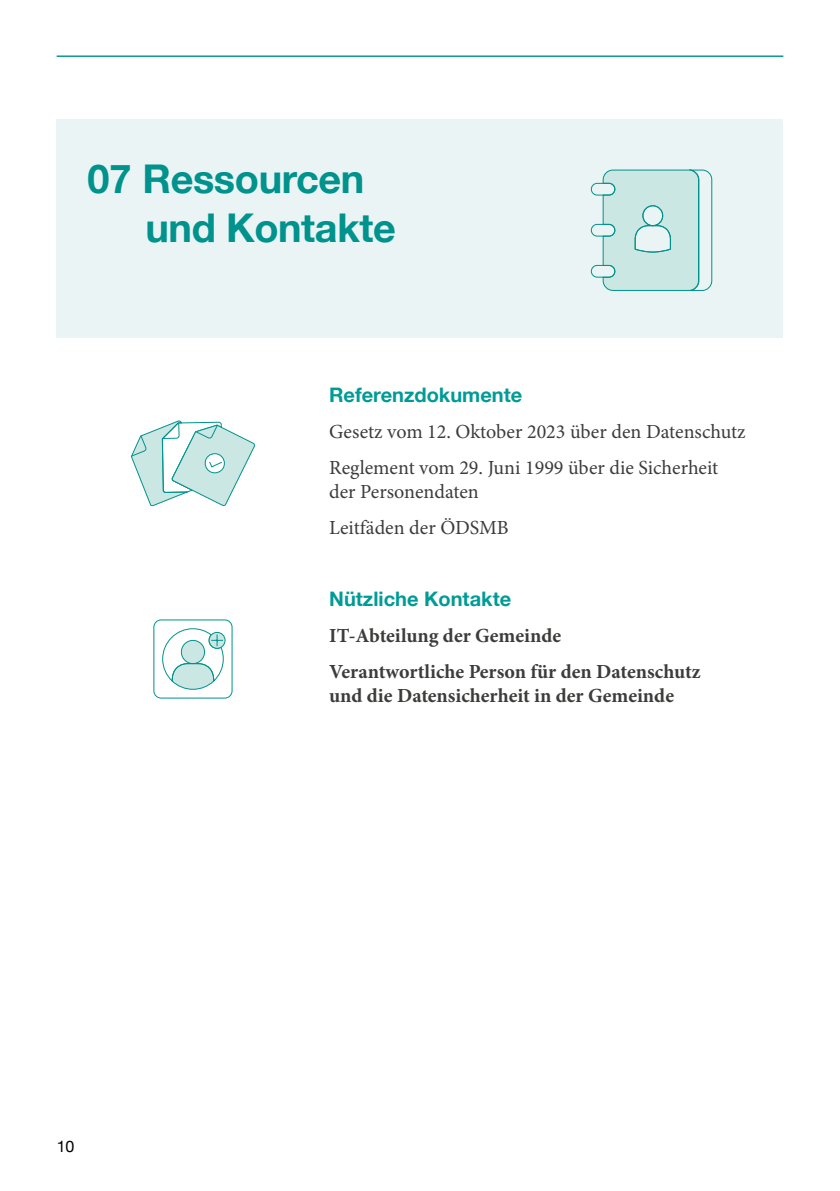
<style>
.page{position:relative;width:840px;height:1191px;background:#fff}
.page>*{position:absolute;margin:0;border:0;box-sizing:border-box;transform-origin:0 0}
.t1{font:700 39.6px/48.6px "Helvetica Neue";letter-spacing:-.01em;color:#00928c}
.t2{font:20px/36px "Minion Pro";color:#3c3c3b}
.t3{font:700 20px/36px "Minion Pro";color:#3c3c3b}
.t4{font:700 20px "Helvetica Neue";color:#009b96}
.t5{font:16px "Helvetica Neue";color:#000}
</style>
<div class="page">
<div style="left:57px;top:119px;width:725px;height:218px;background:#eaf4f4"></div>
<hr style="left:57px;top:56px;width:725px;height:1px;background:#00928c">
<svg style="left:590px;top:169px;width:122px;height:122px"></svg>
<div style="left:153px;top:619px;width:79px;height:79px;border:1px solid #00928c;border-radius:7px"></div>
<svg style="left:162px;top:628px;width:64px;height:62px"></svg>
<svg style="left:130px;top:420px;width:125px;height:87px"></svg>
<h1 class="t1" style="left:145px;top:155px;width:252px;text-indent:-58px">07 Ressourcen und Kontakte</h1>
<p class="t4" style="left:329px;top:379px;width:194px">Referenzdokumente</p>
<p class="t2" style="left:329px;top:414px;width:417px">Gesetz vom 12. Oktober 2023 über den Datenschutz<br>Reglement vom 29. Juni 1999 über die Sicherheit</p>
<p class="t2" style="left:329px;top:474px;width:181px">der Personendaten<br>Leitfäden der ÖDSMB</p>
<p class="t4" style="left:329px;top:583px;width:183px">Nützliche Kontakte</p>
<p class="t3" style="left:329px;top:618px;width:373px">IT-Abteilung der Gemeinde<br>Verantwortliche Person für den Datenschutz</p>
<p class="t3" style="left:329px;top:678px;width:346px">und die Datensicherheit in der Gemeinde</p>
<p class="t5" style="left:57px;top:1134px;width:19px">10</p>
</div>
